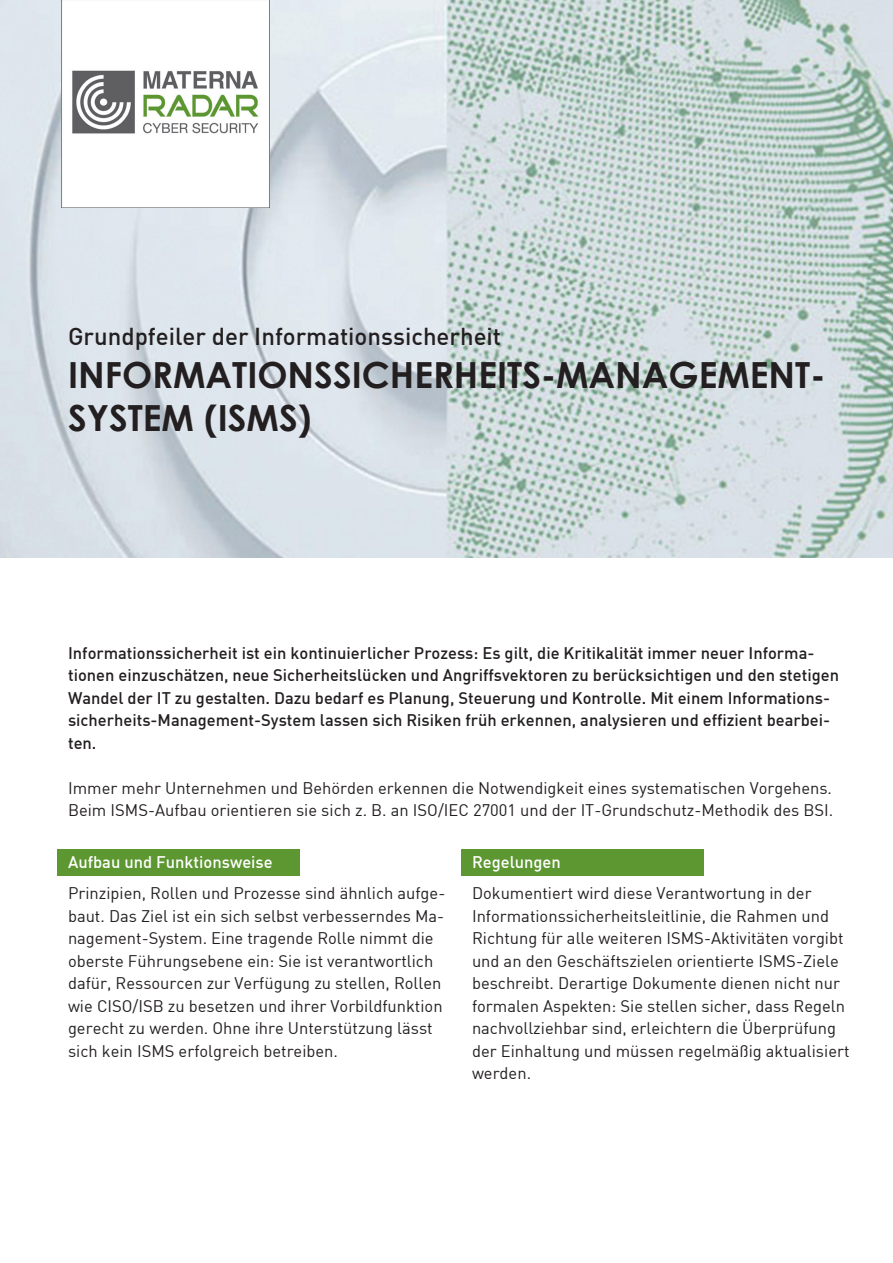
<style>
.page{position:relative;width:893px;height:1263px;background:#fff}
.page>*{position:absolute;margin:0;border:0;box-sizing:border-box;transform-origin:0 0}
.t1{font:700 36px/43.2px "Century Gothic";color:#231f20}
.t2{font:24px "DIN Medium";color:#231f20}
.t3{font:16.5px/22.5px "DIN";color:#231f20}
.t4{font:16.5px/22.5px "DIN Medium";color:#231f20}
.t5{font:16.5px "DIN Medium";color:#fff}
</style>
<div class="page">
<img style="left:0;top:0;width:893px;height:557px">
<div style="left:461px;top:849px;width:243px;height:27px;background:#5c9731"></div>
<div style="left:57px;top:849px;width:243px;height:27px;background:#5c9731"></div>
<img style="left:61px;top:0;width:208px;height:208px">
<h2 class="t2" style="left:68px;top:321px;width:435px">Grundpfeiler der Informationssicherheit</h2>
<h1 class="t1" style="left:68px;top:352px;width:759px">INFORMATIONSSICHERHEITS-MANAGEMENT-<br>SYSTEM (ISMS)</h1>
<p class="t4" style="left:68px;top:641px;width:773px">Informationssicherheit ist ein kontinuierlicher Prozess: Es gilt, die Kritikalität immer neuer Informa&shy;tionen einzuschätzen, neue Sicherheitslücken und Angriffsvektoren zu berücksichtigen und den stetigen Wandel der IT zu gestalten. Dazu bedarf es Planung, Steuerung und Kontrolle. Mit einem Informations&shy;sicherheits-Management-System lassen sich Risiken früh erkennen, analysieren und effizient bearbei&shy;ten.</p>
<p class="t3" style="left:68px;top:776px;width:767px">Immer mehr Unternehmen und Behörden erkennen die Notwendigkeit eines systematischen Vorgehens.<br>Beim ISMS-Aufbau orientieren sie sich z. B. an ISO/IEC 27001 und der IT-Grundschutz-Methodik des BSI.</p>
<p class="t5" style="left:472px;top:851px;width:90px">Regelungen</p>
<p class="t3" style="left:472px;top:881px;width:379px">Dokumentiert wird diese Verantwortung in der Informationssicherheitsleitlinie, die Rahmen und Richtung für alle weiteren ISMS-Aktivitäten vorgibt und an den Geschäftszielen orientierte ISMS-Ziele beschreibt. Derartige Dokumente dienen nicht nur formalen Aspekten: Sie stellen sicher, dass Regeln nachvollziehbar sind, erleichtern die Überprüfung der Einhaltung und müssen regelmäßig aktualisiert werden.</p>
<p class="t5" style="left:68px;top:851px;width:206px">Aufbau und Funktionsweise</p>
<p class="t3" style="left:68px;top:881px;width:379px">Prinzipien, Rollen und Prozesse sind ähnlich aufge&shy;baut. Das Ziel ist ein sich selbst verbesserndes Ma&shy;nagement-System. Eine tragende Rolle nimmt die oberste Führungsebene ein: Sie ist verantwortlich dafür, Ressourcen zur Verfügung zu stellen, Rollen wie CISO/ISB zu besetzen und ihrer Vorbildfunktion gerecht zu werden. Ohne ihre Unterstützung lässt sich kein ISMS erfolgreich betreiben.</p>
</div>
